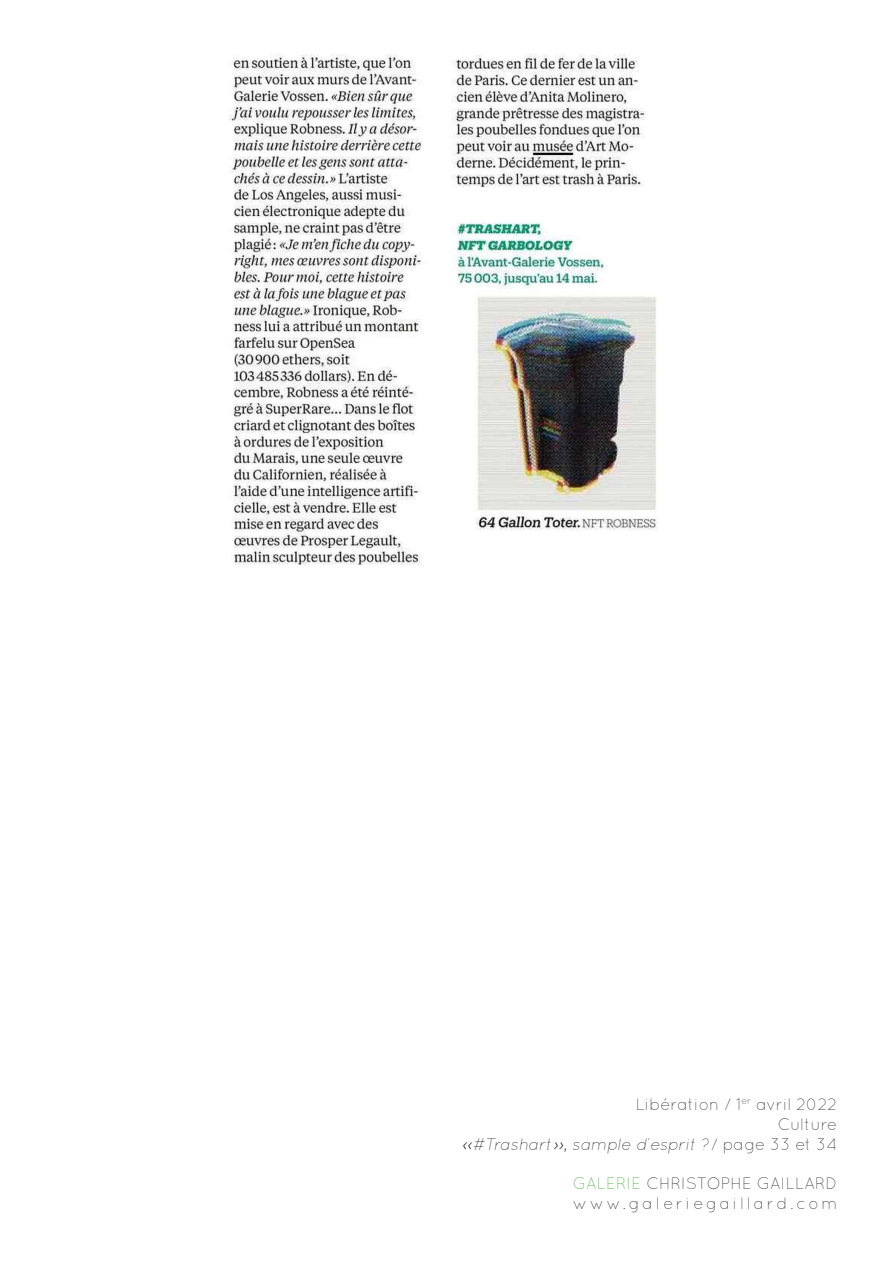
<style>
.page{position:relative;width:893px;height:1263px;background:#fff}
.page>*{position:absolute;margin:0;border:0;box-sizing:border-box;transform-origin:0 0}
.t1{font:300 16.5px "Quicksand";color:#231f20}
.t2{font:italic 300 16.5px "Quicksand";color:#231f20}
.t3{font:300 16.5px "Quicksand";letter-spacing:.17em;color:#231f20}
.s1{font-weight:400}
.s2{font-style:normal}
.s3{color:#3fa535}
</style>
<div class="page">
<img style="left:228px;top:54px;width:429px;height:511px">
<p class="t1" style="left:636px;top:1095px;width:203px">Libération / 1<sup>er</sup> avril 2022</p>
<p class="t1" style="left:778px;top:1114px;width:61px">Culture</p>
<p class="t2" style="left:462px;top:1134px;width:376px"><span class="s1">‹‹</span>#Trashart<span class="s1">››</span><span class="s2">,</span> sample d’esprit ?<span class="s2">/ page 33 et 34</span></p>
<p class="t1" style="left:573px;top:1174px;width:266px"><span class="s3">GALERIE</span> CHRISTOPHE GAILLARD</p>
<p class="t3" style="left:573px;top:1194px;width:266px">www.galeriegaillard.com</p>
</div>
